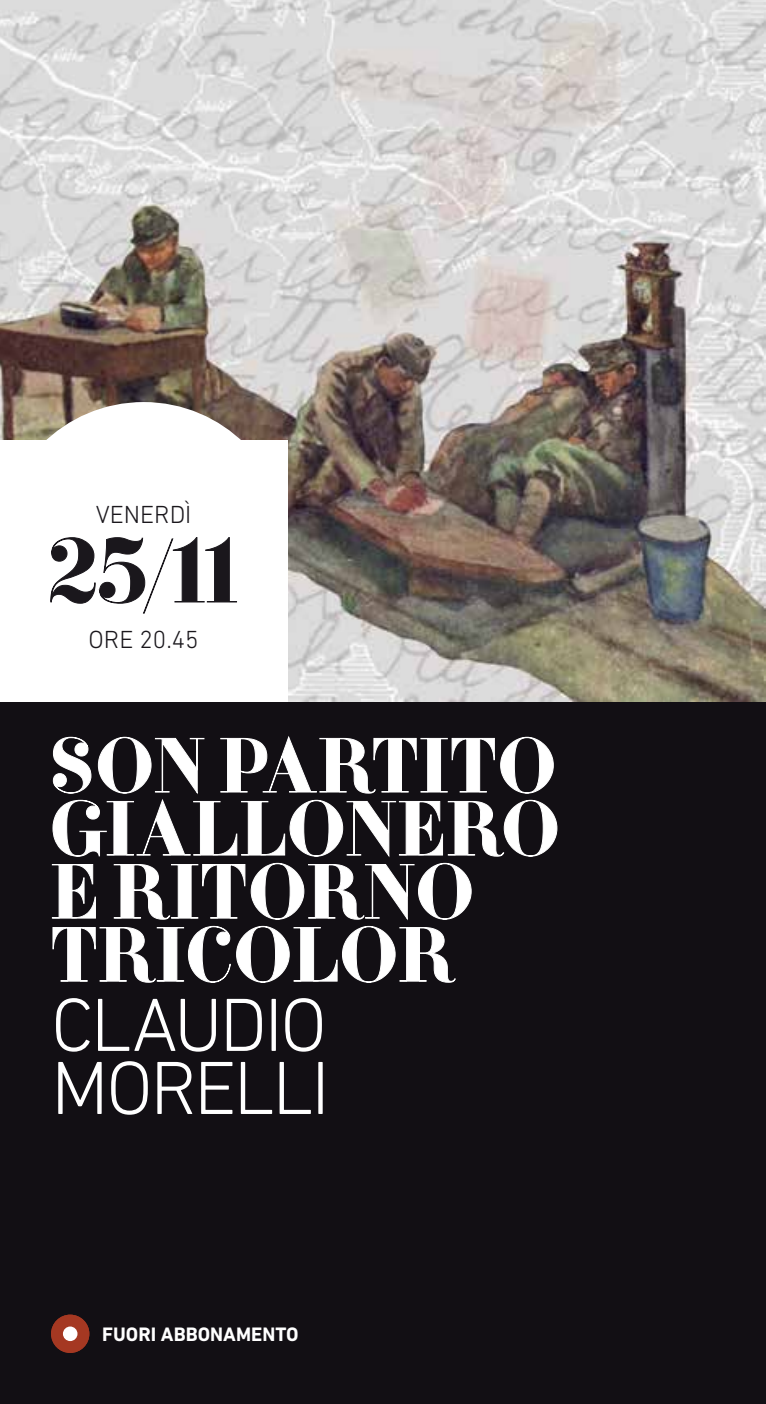
<style>
.page{position:relative;width:766px;height:1404px;background:#fff}
.page>*{position:absolute;margin:0;border:0;box-sizing:border-box;transform-origin:0 0}
.t1{font:800 90px "F Bella";color:#1a171c}
.t2{font:800 76.5px/63px "F Bella";letter-spacing:.02em;color:#fff}
.t3{font:300 76.5px/63px "DIN Next LT Pro";letter-spacing:-.035em;color:#fff}
.t4{font:300 25.2px "DIN Next LT Pro";color:#1a171c}
.t5{font:700 19.8px "DIN Next LT Pro";color:#fff}
</style>
<div class="page">
<img style="left:0;top:0;width:765px;height:702px">
<div style="left:0;top:440px;width:287px;height:262px;background:#fff"></div>
<div style="left:0;top:402px;width:287px;height:287px;background:#fff;border-radius:50%"></div>
<div style="left:0;top:702px;width:765px;height:701px;background:#120f14"></div>
<svg style="left:51px;top:736px;width:506px;height:246px"></svg>
<svg style="left:50px;top:537px;width:187px;height:77px"></svg>
<div style="left:51px;top:1314px;width:38px;height:38px;background:#a53822;border-radius:50%"></div>
<div style="left:63px;top:1326px;width:14px;height:14px;background:#fff;border-radius:50%"></div>
<p class="t4" style="left:96px;top:500px;width:97px">VENERDÌ</p>
<p class="t1" style="left:49px;top:518px;width:190px">25/11</p>
<p class="t4" style="left:89px;top:624px;width:111px">ORE 20.45</p>
<p class="t2" style="left:51px;top:734px;width:509px">SON PARTITO<br>GIALLONERO<br>E RITORNO<br>TRICOLOR</p>
<p class="t3" style="left:51px;top:992px;width:280px">CLAUDIO<br>MORELLI</p>
<p class="t5" style="left:102px;top:1322px;width:198px">FUORI ABBONAMENTO</p>
</div>
